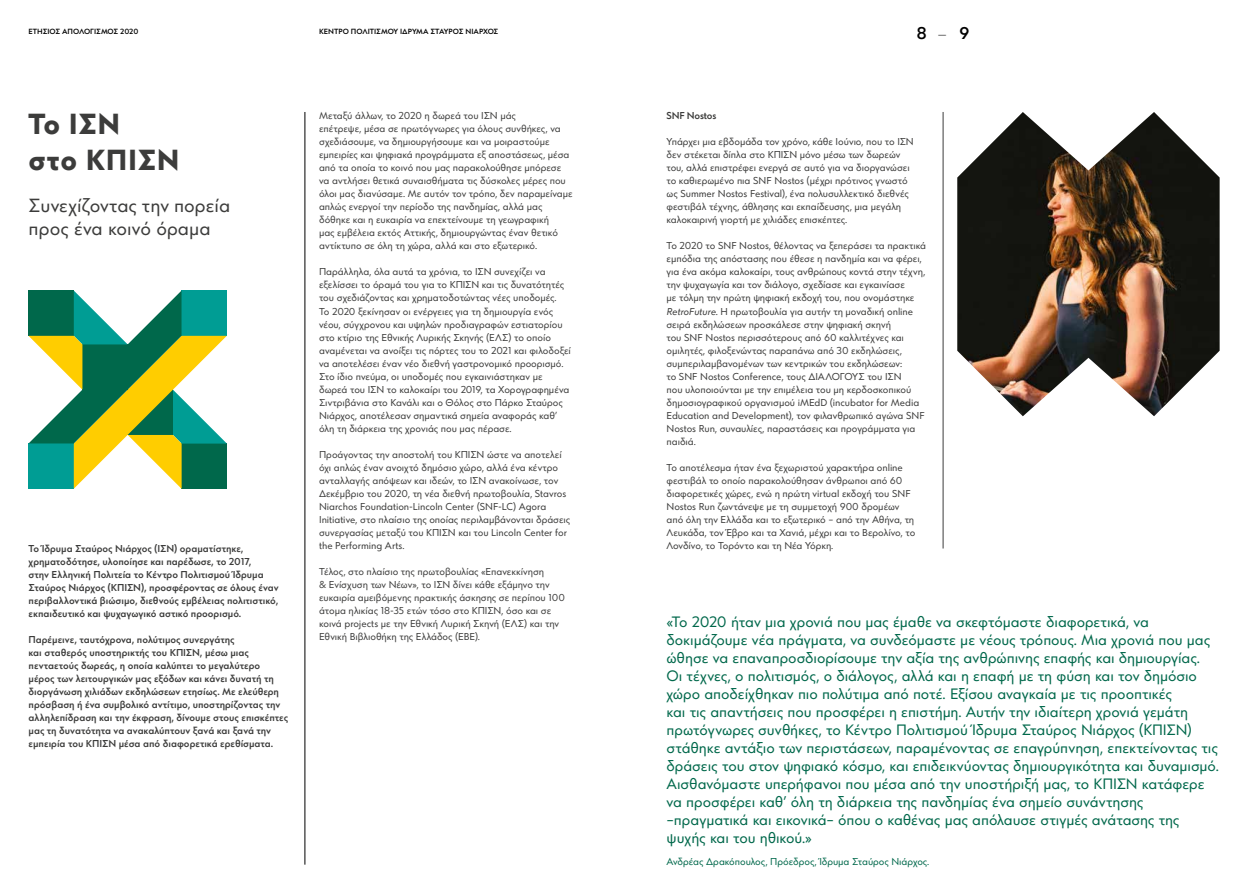
<style>
.page{position:relative;width:1248px;height:893px;background:#fff}
.page>*{position:absolute;margin:0;border:0;box-sizing:border-box;transform-origin:0 0}
.t1{font:700 29px/36px "SNFCC Panoptik";letter-spacing:.02em;color:#3c3c3b}
.t2{font:19px/22.8px "SNFCC Panoptik";color:#3c3c3b}
.t3{font:500 17px "SNFCC Panoptik";color:#000}
.t4{font:15px/18px "SNFCC Panoptik";letter-spacing:-.005em;color:#00684b}
.t5{font:10px/13px "SNFCC Panoptik";letter-spacing:-.005em;color:#3c3c3b}
.t6{font:500 10px/13px "SNFCC Panoptik";color:#3c3c3b}
.t7{font:10px "SNFCC Panoptik";letter-spacing:-.005em;color:#00684b}
.t8{font:500 10px "SNFCC Panoptik";letter-spacing:-.02em;color:#3c3c3b}
.t9{font:500 7.5px "SNFCC Panoptik";color:#000}
.s1{font-weight:300;font-size:13px}
.s2{font-style:italic}
</style>
<div class="page">
<hr style="left:304px;top:112px;width:1px;height:753px;background:#000">
<hr style="left:942px;top:112px;width:1px;height:436px;background:#3c3c3b">
<img style="left:957px;top:112px;width:262px;height:304px">
<svg style="left:29px;top:291px;width:198px;height:198px"></svg>
<p class="t9" style="left:28px;top:27px;width:112px">ΕΤΗΣΙΟΣ ΑΠΟΛΟΓΙΣΜΟΣ 2020</p>
<p class="t9" style="left:319px;top:27px;width:181px">ΚΕΝΤΡΟ ΠΟΛΙΤΙΣΜΟΥ ΙΔΡΥΜΑ ΣΤΑΥΡΟΣ ΝΙΑΡΧΟΣ</p>
<h3 class="t3" style="left:916px;top:22px;width:55px">8 <span class="s1">—</span> 9</h3>
<h1 class="t1" style="left:29px;top:107px;width:152px">To ΙΣΝ<br>στο ΚΠΙΣΝ</h1>
<h2 class="t2" style="left:29px;top:195px;width:203px">Συνεχίζοντας την πορεία προς ένα κοινό όραμα</h2>
<p class="t6" style="left:29px;top:542px;width:252px">Το Ίδρυμα Σταύρος Νιάρχος (ΙΣΝ) οραματίστηκε, χρηματοδότησε, υλοποίησε και παρέδωσε, το 2017,<br>στην Ελληνική Πολιτεία το Κέντρο Πολιτισμού Ίδρυμα Σταύρος Νιάρχος (ΚΠΙΣΝ), προσφέροντας σε όλους έναν περιβαλλοντικά βιώσιμο, διεθνούς εμβέλειας πολιτιστικό, εκπαιδευτικό και ψυχαγωγικό αστικό προορισμό.</p>
<p class="t6" style="left:29px;top:633px;width:261px">Παρέμεινε, ταυτόχρονα, πολύτιμος συνεργάτης<br>και σταθερός υποστηρικτής του ΚΠΙΣΝ, μέσω μιας πενταετούς δωρεάς, η οποία καλύπτει το μεγαλύτερο μέρος των λειτουργικών μας εξόδων και κάνει δυνατή τη διοργάνωση χιλιάδων εκδηλώσεων ετησίως. Με ελεύθερη πρόσβαση ή ένα συμβολικό αντίτιμο, υποστηρίζοντας την αλληλεπίδραση και την έκφραση, δίνουμε στους επισκέπτες μας τη δυνατότητα να ανακαλύπτουν ξανά και ξανά την εμπειρία του ΚΠΙΣΝ μέσα από διαφορετικά ερεθίσματα.</p>
<p class="t5" style="left:319px;top:110px;width:255px">Μεταξύ άλλων, το 2020 η δωρεά του ΙΣΝ μάς<br>επέτρεψε, μέσα σε πρωτόγνωρες για όλους συνθήκες, να σχεδιάσουμε, να δημιουργήσουμε και να μοιραστούμε εμπειρίες και ψηφιακά προγράμματα εξ αποστάσεως, μέσα από τα οποία το κοινό που μας παρακολούθησε μπόρεσε να αντλήσει θετικά συναισθήματα τις δύσκολες μέρες που όλοι μας διανύσαμε. Με αυτόν τον τρόπο, δεν παραμείναμε απλώς ενεργοί την περίοδο της πανδημίας, αλλά μας δόθηκε και η ευκαιρία να επεκτείνουμε τη γεωγραφική<br>μας εμβέλεια εκτός Αττικής, δημιουργώντας έναν θετικό αντίκτυπο σε όλη τη χώρα, αλλά και στο εξωτερικό.</p>
<p class="t5" style="left:319px;top:266px;width:253px">Παράλληλα, όλα αυτά τα χρόνια, το ΙΣΝ συνεχίζει να εξελίσσει το όραμά του για το ΚΠΙΣΝ και τις δυνατότητές του σχεδιάζοντας και χρηματοδοτώντας νέες υποδομές.<br>Το 2020 ξεκίνησαν οι ενέργειες για τη δημιουργία ενός νέου, σύγχρονου και υψηλών προδιαγραφών εστιατορίου στο κτίριο της Εθνικής Λυρικής Σκηνής (ΕΛΣ) το οποίο αναμένεται να ανοίξει τις πόρτες του το 2021 και φιλοδοξεί να αποτελέσει έναν νέο διεθνή γαστρονομικό προορισμό.<br>Στο ίδιο πνεύμα, οι υποδομές που εγκαινιάστηκαν με δωρεά του ΙΣΝ το καλοκαίρι του 2019, τα Χορογραφημένα Σιντριβάνια στο Κανάλι και ο Θόλος στο Πάρκο Σταύρος Νιάρχος, αποτέλεσαν σημαντικά σημεία αναφοράς καθ’ όλη τη διάρκεια της χρονιάς που μας πέρασε.</p>
<p class="t5" style="left:319px;top:448px;width:253px">Προάγοντας την αποστολή του ΚΠΙΣΝ ώστε να αποτελεί όχι απλώς έναν ανοιχτό δημόσιο χώρο, αλλά ένα κέντρο ανταλλαγής απόψεων και ιδεών, το ΙΣΝ ανακοίνωσε, τον Δεκέμβριο του 2020, τη νέα διεθνή πρωτοβουλία, Stavros Niarchos Foundation-Lincoln Center (SNF-LC) Agora Initiative, στο πλαίσιο της οποίας περιλαμβάνονται δράσεις συνεργασίας μεταξύ του ΚΠΙΣΝ και του Lincoln Center for the Performing Arts.</p>
<p class="t5" style="left:319px;top:565px;width:247px">Τέλος, στο πλαίσιο της πρωτοβουλίας «Επανεκκίνηση<br>&amp; Ενίσχυση των Νέων», το ΙΣΝ δίνει κάθε εξάμηνο την ευκαιρία αμειβόμενης πρακτικής άσκησης σε περίπου 100 άτομα ηλικίας 18-35 ετών τόσο στο ΚΠΙΣΝ, όσο και σε κοινά projects με την Εθνική Λυρική Σκηνή (ΕΛΣ) και την Εθνική Βιβλιοθήκη της Ελλάδος (ΕΒΕ).</p>
<p class="t8" style="left:666px;top:110px;width:51px">SNF Nostos</p>
<p class="t5" style="left:666px;top:136px;width:249px">Υπάρχει μια εβδομάδα τον χρόνο, κάθε Ιούνιο, που το ΙΣΝ δεν στέκεται δίπλα στο ΚΠΙΣΝ μόνο μέσω των δωρεών του, αλλά επιστρέφει ενεργά σε αυτό για να διοργανώσει το καθιερωμένο πια SNF Nostos (μέχρι πρότινος γνωστό ως Summer Nostos Festival), ένα πολυσυλλεκτικό διεθνές φεστιβάλ τέχνης, άθλησης και εκπαίδευσης, μια μεγάλη καλοκαιρινή γιορτή με χιλιάδες επισκέπτες.</p>
<p class="t5" style="left:666px;top:240px;width:261px">Το 2020 το SNF Nostos, θέλοντας να ξεπεράσει τα πρακτικά εμπόδια της απόστασης που έθεσε η πανδημία και να φέρει, για ένα ακόμα καλοκαίρι, τους ανθρώπους κοντά στην τέχνη, την ψυχαγωγία και τον διάλογο, σχεδίασε και εγκαινίασε<br>με τόλμη την πρώτη ψηφιακή εκδοχή του, που ονομάστηκε <span class="s2">RetroFuture</span>. Η πρωτοβουλία για αυτήν τη μοναδική online σειρά εκδηλώσεων προσκάλεσε στην ψηφιακή σκηνή<br>του SNF Nostos περισσότερους από 60 καλλιτέχνες και ομιλητές, φιλοξενώντας παραπάνω από 30 εκδηλώσεις, συμπεριλαμβανομένων των κεντρικών του εκδηλώσεων:<br>το SNF Nostos Conference, τους ΔΙΑΛΟΓΟΥΣ του ΙΣΝ<br>που υλοποιούνται με την επιμέλεια του μη κερδοσκοπικού δημοσιογραφικού οργανισμού iMEdD (incubator for Media Education and Development), τον φιλανθρωπικό αγώνα SNF Nostos Run, συναυλίες, παραστάσεις και προγράμματα για παιδιά.</p>
<p class="t5" style="left:666px;top:461px;width:250px">Το αποτέλεσμα ήταν ένα ξεχωριστού χαρακτήρα online φεστιβάλ το οποίο παρακολούθησαν άνθρωποι από 60 διαφορετικές χώρες, ενώ η πρώτη virtual εκδοχή του SNF Nostos Run ζωντάνεψε με τη συμμετοχή 900 δρομέων από όλη την Ελλάδα και το εξωτερικό – από την Αθήνα, τη Λευκάδα, τον Έβρο και τα Χανιά, μέχρι και το Βερολίνο, το Λονδίνο, το Τορόντο και τη Νέα Υόρκη.</p>
<p class="t4" style="left:666px;top:613px;width:553px">«Το 2020 ήταν μια χρονιά που μας έμαθε να σκεφτόμαστε διαφορετικά, να δοκιμάζουμε νέα πράγματα, να συνδεόμαστε με νέους τρόπους. Μια χρονιά που μας ώθησε να επαναπροσδιορίσουμε την αξία της ανθρώπινης επαφής και δημιουργίας.<br>Οι τέχνες, ο πολιτισμός, ο διάλογος, αλλά και η επαφή με τη φύση και τον δημόσιο χώρο αποδείχθηκαν πιο πολύτιμα από ποτέ. Εξίσου αναγκαία με τις προοπτικές<br>και τις απαντήσεις που προσφέρει η επιστήμη. Αυτήν την ιδιαίτερη χρονιά γεμάτη πρωτόγνωρες συνθήκες, το Κέντρο Πολιτισμού Ίδρυμα Σταύρος Νιάρχος (ΚΠΙΣΝ) στάθηκε αντάξιο των περιστάσεων, παραμένοντας σε επαγρύπνηση, επεκτείνοντας τις δράσεις του στον ψηφιακό κόσμο, και επιδεικνύοντας δημιουργικότητα και δυναμισμό.<br>Αισθανόμαστε υπερήφανοι που μέσα από την υποστήριξή μας, το ΚΠΙΣΝ κατάφερε να προσφέρει καθ’ όλη τη διάρκεια της πανδημίας ένα σημείο συνάντησης –πραγματικά και εικονικά– όπου ο καθένας μας απόλαυσε στιγμές ανάτασης της ψυχής και του ηθικού.»</p>
<p class="t7" style="left:666px;top:855px;width:264px">Ανδρέας Δρακόπουλος, Πρόεδρος, Ίδρυμα Σταύρος Νιάρχος.</p>
</div>
